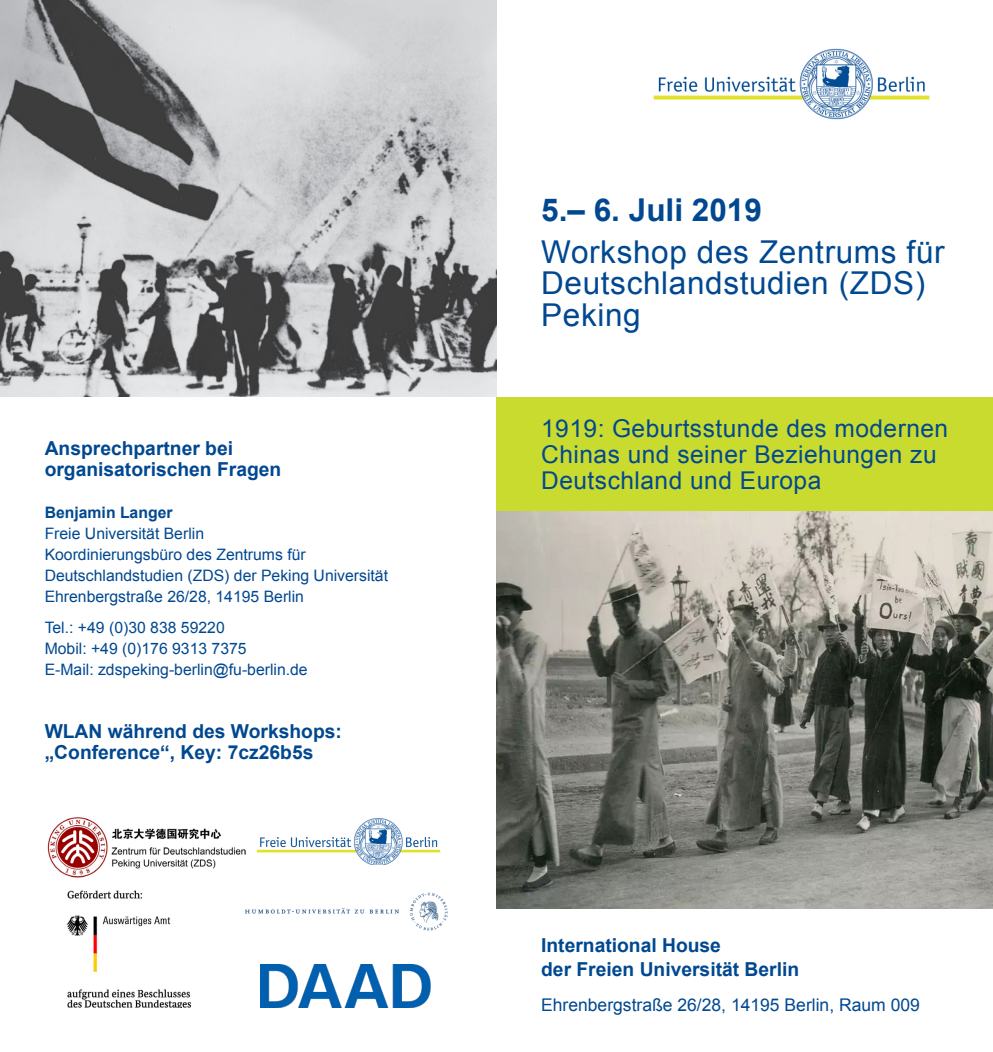
<style>
.page{position:relative;width:993px;height:1052px;background:#fff}
.page>*{position:absolute;margin:0;border:0;box-sizing:border-box;transform-origin:0 0}
.t1{font:31.5px/31.5px "Arial";letter-spacing:.02em;color:#014890}
.t2{font:700 31.5px "Arial";color:#014890}
.t3{font:24.5px/26.2px "Arial";letter-spacing:.02em;color:#014890}
.t4{font:700 19.25px/24.5px "Arial";color:#014890}
.t5{font:17.5px "Arial";color:#014890}
.t6{font:15.75px/21px "Arial";color:#014890}
.t7{font:700 15.75px "Arial";color:#014890}
</style>
<div class="page">
<div style="left:496px;top:397px;width:496px;height:114px;background:#cadb2f"></div>
<img style="left:496px;top:511px;width:496px;height:397px">
<img style="left:256px;top:818px;width:185px;height:46px">
<img style="left:47px;top:817px;width:198px;height:61px">
<img style="left:260px;top:964px;width:171px;height:43px">
<img style="left:246px;top:892px;width:202px;height:39px">
<img style="left:66px;top:890px;width:125px;height:117px">
<img style="left:0;top:0;width:496px;height:397px">
<img style="left:653px;top:48px;width:277px;height:72px">
<p class="t4" style="left:45px;top:436px;width:190px">Ansprechpartner bei</p>
<p class="t4" style="left:45px;top:457px;width:238px">organisatorischen Fragen</p>
<p class="t7" style="left:45px;top:502px;width:129px">Benjamin Langer</p>
<p class="t6" style="left:45px;top:523px;width:262px">Freie Universität Berlin<br>Koordinierungsbüro des Zentrums für</p>
<p class="t6" style="left:45px;top:565px;width:345px">Deutschlandstudien (ZDS) der Peking Universität</p>
<p class="t6" style="left:45px;top:586px;width:261px">Ehrenbergstraße 26/28, 14195 Berlin</p>
<p class="t6" style="left:45px;top:617px;width:181px">Tel.: +49 (0)30 838 59220</p>
<p class="t6" style="left:45px;top:638px;width:203px">Mobil: +49 (0)176 9313 7375</p>
<p class="t6" style="left:45px;top:659px;width:264px">E-Mail: zdspeking-berlin@fu-berlin.de</p>
<p class="t4" style="left:45px;top:719px;width:298px">WLAN während des Workshops:</p>
<p class="t4" style="left:45px;top:740px;width:270px">„Conference“, Key: 7cz26b5s</p>
<p class="t2" style="left:541px;top:189px;width:222px">5.– 6. Juli 2019</p>
<p class="t1" style="left:541px;top:236px;width:405px">Workshop des Zentrums für</p>
<p class="t1" style="left:541px;top:268px;width:385px">Deutschlandstudien (ZDS)<br>Peking</p>
<p class="t3" style="left:541px;top:415px;width:408px">1919: Geburtsstunde des modernen<br>Chinas und seiner Beziehungen zu<br>Deutschland und Europa</p>
<p class="t4" style="left:541px;top:933px;width:259px">International House<br>der Freien Universität Berlin</p>
<p class="t5" style="left:541px;top:993px;width:380px">Ehrenbergstraße 26/28, 14195 Berlin, Raum 009</p>
</div>
